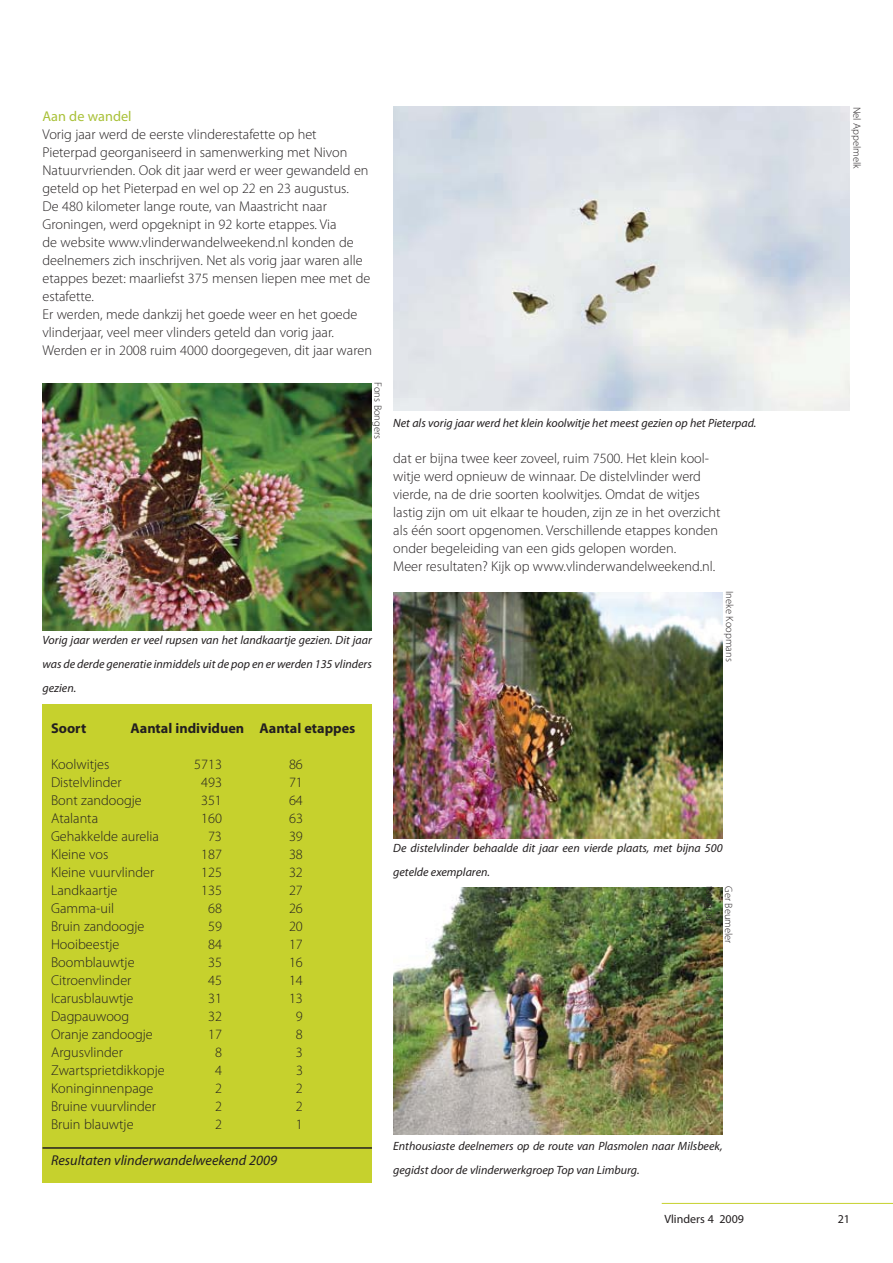
<style>
.page{position:relative;width:893px;height:1263px;background:#fff}
.page>*{position:absolute;margin:0;border:0;box-sizing:border-box;transform-origin:0 0}
.t1{font:300 14.25px/18px "Myriad Pro";color:#231f20}
.t2{font:700 14.25px "Myriad Pro";color:#231f20}
.t3{font:italic 14.25px "Myriad Pro";color:#231f20}
.t4{font:14.25px "Myriad Pro";color:#a9c138}
.t5{font:italic 12px/24px "Myriad Pro";color:#231f20}
.t6{font:12px "Myriad Pro";color:#231f20}
.t7{font:300 10.5px "Myriad Pro";color:#231f20}
</style>
<div class="page">
<hr style="left:662px;top:1203px;width:231px;height:1px;background:#c6d12d">
<div style="left:43px;top:704px;width:329px;height:479px;background:#c6d12d"></div>
<hr style="left:43px;top:1147px;width:329px;height:2px;background:#231f20">
<img style="left:393px;top:888px;width:330px;height:247px">
<img style="left:393px;top:592px;width:330px;height:247px">
<img style="left:393px;top:107px;width:456px;height:304px">
<img style="left:43px;top:383px;width:329px;height:247px">
<p class="t4" style="left:43px;top:111px;width:91px">Aan de wandel</p>
<p class="t1" style="left:43px;top:126px;width:331px">Vorig jaar werd de eerste vlinderestafette op het Pieterpad georganiseerd in samenwerking met Nivon Natuurvrienden. Ook dit jaar werd er weer gewandeld en geteld op het Pieterpad en wel op 22 en 23 augustus.<br>De 480 kilometer lange route, van Maastricht naar Groningen, werd opgeknipt in 92 korte etappes. Via<br>de website www.vlinderwandelweekend.nl konden de deelnemers zich inschrijven. Net als vorig jaar waren alle etappes bezet: maarliefst 375 mensen liepen mee met de estafette.<br>Er werden, mede dankzij het goede weer en het goede vlinderjaar, veel meer vlinders geteld dan vorig jaar.<br>Werden er in 2008 ruim 4000 doorgegeven, dit jaar waren</p>
<p class="t7" style="left:382px;top:382px;width:58px;rotate:90deg">Fons Bongers</p>
<p class="t5" style="left:43px;top:629px;width:331px;text-align:justify">Vorig jaar werden er veel rupsen van het landkaartje gezien. Dit jaar was de derde generatie inmiddels uit de pop en er werden 135 vlinders gezien.</p>
<p class="t2" style="left:51px;top:723px;width:37px">Soort</p>
<p class="t2" style="left:130px;top:723px;width:226px">Aantal individuen Aantal etappes</p>
<p class="t1" style="left:51px;top:756px;width:60px">Koolwitjes</p>
<p class="t1" style="left:194px;top:756px;width:29px">5713</p>
<p class="t1" style="left:289px;top:756px;width:15px">86</p>
<p class="t1" style="left:51px;top:774px;width:72px">Distelvlinder</p>
<p class="t1" style="left:201px;top:774px;width:22px">493</p>
<p class="t1" style="left:289px;top:774px;width:15px">71</p>
<p class="t1" style="left:51px;top:792px;width:92px">Bont zandoogje</p>
<p class="t1" style="left:201px;top:792px;width:22px">351</p>
<p class="t1" style="left:289px;top:792px;width:15px">64</p>
<p class="t1" style="left:51px;top:810px;width:49px">Atalanta</p>
<p class="t1" style="left:201px;top:810px;width:22px">160</p>
<p class="t1" style="left:289px;top:810px;width:15px">63</p>
<p class="t1" style="left:51px;top:828px;width:109px">Gehakkelde aurelia</p>
<p class="t1" style="left:208px;top:828px;width:15px">73</p>
<p class="t1" style="left:289px;top:828px;width:15px">39</p>
<p class="t1" style="left:51px;top:846px;width:59px">Kleine vos</p>
<p class="t1" style="left:201px;top:846px;width:22px">187</p>
<p class="t1" style="left:289px;top:846px;width:15px">38</p>
<p class="t1" style="left:51px;top:864px;width:105px">Kleine vuurvlinder</p>
<p class="t1" style="left:201px;top:864px;width:22px">125</p>
<p class="t1" style="left:289px;top:864px;width:15px">32</p>
<p class="t1" style="left:51px;top:882px;width:68px">Landkaartje</p>
<p class="t1" style="left:201px;top:882px;width:22px">135</p>
<p class="t1" style="left:289px;top:882px;width:15px">27</p>
<p class="t1" style="left:51px;top:900px;width:65px">Gamma-uil</p>
<p class="t1" style="left:208px;top:900px;width:15px">68</p>
<p class="t1" style="left:289px;top:900px;width:15px">26</p>
<p class="t1" style="left:51px;top:918px;width:95px">Bruin zandoogje</p>
<p class="t1" style="left:208px;top:918px;width:15px">59</p>
<p class="t1" style="left:289px;top:918px;width:15px">20</p>
<p class="t1" style="left:51px;top:936px;width:70px">Hooibeestje</p>
<p class="t1" style="left:208px;top:936px;width:15px">84</p>
<p class="t1" style="left:289px;top:936px;width:15px">17</p>
<p class="t1" style="left:51px;top:954px;width:85px">Boomblauwtje</p>
<p class="t1" style="left:208px;top:954px;width:15px">35</p>
<p class="t1" style="left:289px;top:954px;width:15px">16</p>
<p class="t1" style="left:51px;top:972px;width:82px">Citroenvlinder</p>
<p class="t1" style="left:208px;top:972px;width:15px">45</p>
<p class="t1" style="left:289px;top:972px;width:15px">14</p>
<p class="t1" style="left:51px;top:990px;width:84px">Icarusblauwtje</p>
<p class="t1" style="left:208px;top:990px;width:15px">31</p>
<p class="t1" style="left:289px;top:990px;width:15px">13</p>
<p class="t1" style="left:51px;top:1008px;width:80px">Dagpauwoog</p>
<p class="t1" style="left:208px;top:1008px;width:15px">32</p>
<p class="t1" style="left:296px;top:1008px;width:8px">9</p>
<p class="t1" style="left:51px;top:1026px;width:103px">Oranje zandoogje</p>
<p class="t1" style="left:208px;top:1026px;width:15px">17</p>
<p class="t1" style="left:296px;top:1026px;width:8px">8</p>
<p class="t1" style="left:51px;top:1044px;width:73px">Argusvlinder</p>
<p class="t1" style="left:215px;top:1044px;width:8px">8</p>
<p class="t1" style="left:296px;top:1044px;width:8px">3</p>
<p class="t1" style="left:51px;top:1062px;width:115px">Zwartsprietdikkopje</p>
<p class="t1" style="left:215px;top:1062px;width:8px">4</p>
<p class="t1" style="left:296px;top:1062px;width:8px">3</p>
<p class="t1" style="left:51px;top:1080px;width:104px">Koninginnenpage</p>
<p class="t1" style="left:215px;top:1080px;width:8px">2</p>
<p class="t1" style="left:296px;top:1080px;width:8px">2</p>
<p class="t1" style="left:51px;top:1098px;width:107px">Bruine vuurvlinder</p>
<p class="t1" style="left:215px;top:1098px;width:8px">2</p>
<p class="t1" style="left:296px;top:1098px;width:8px">2</p>
<p class="t1" style="left:51px;top:1116px;width:84px">Bruin blauwtje</p>
<p class="t1" style="left:215px;top:1116px;width:8px">2</p>
<p class="t1" style="left:296px;top:1116px;width:8px">1</p>
<p class="t3" style="left:51px;top:1155px;width:228px">Resultaten vlinderwandelweekend 2009</p>
<p class="t5" style="left:393px;top:412px;width:365px">Net als vorig jaar werd het klein koolwitje het meest gezien op het Pieterpad.</p>
<p class="t1" style="left:393px;top:450px;width:329px">dat er bijna twee keer zoveel, ruim 7500. Het klein kool&shy;witje werd opnieuw de winnaar. De distelvlinder werd vierde, na de drie soorten koolwitjes. Omdat de witjes lastig zijn om uit elkaar te houden, zijn ze in het overzicht als één soort opgenomen. Verschillende etappes konden onder begeleiding van een gids gelopen worden.<br>Meer resultaten? Kijk op www.vlinderwandelweekend.nl.</p>
<p class="t7" style="left:734px;top:591px;width:72px;rotate:90deg">Ineke Koopmans</p>
<p class="t5" style="left:393px;top:837px;width:331px">De distelvlinder behaalde dit jaar een vierde plaats, met bijna 500 getelde exemplaren.</p>
<p class="t7" style="left:714px;top:886px;width:39px;rotate:90deg">fotograaf</p>
<p class="t7" style="left:732px;top:886px;width:59px;rotate:90deg">Ger Beumeler</p>
<p class="t5" style="left:393px;top:1134px;width:331px">Enthousiaste deelnemers op de route van Plasmolen naar Milsbeek, gegidst door de vlinderwerkgroep Top van Limburg.</p>
<p class="t7" style="left:861px;top:107px;width:63px;rotate:90deg">Nel Appelmelk</p>
<p class="t6" style="left:664px;top:1214px;width:81px">Vlinders 4 2009</p>
<p class="t6" style="left:838px;top:1214px;width:14px">21</p>
</div>
